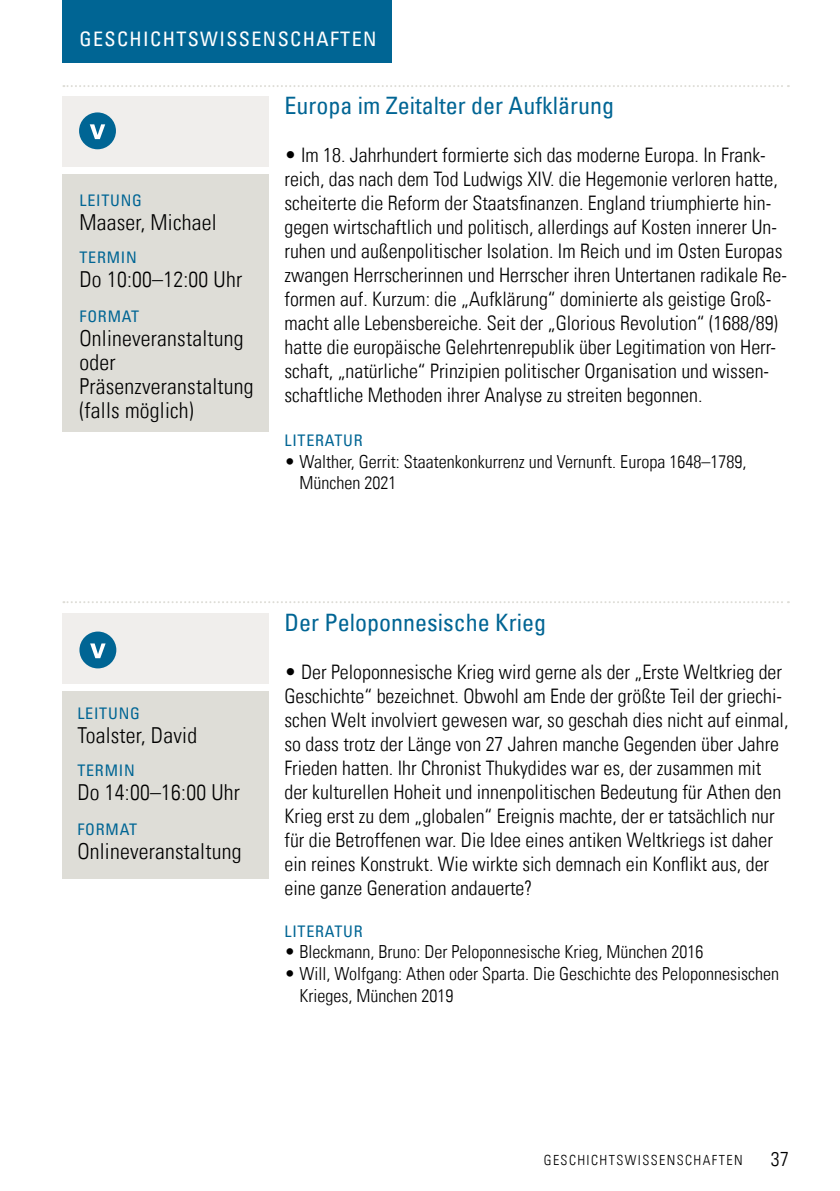
<style>
.page{position:relative;width:840px;height:1191px;background:#fff}
.page>*{position:absolute;margin:0;border:0;box-sizing:border-box;transform-origin:0 0}
.t1{font:condensed 24px "Univers Com 57";color:#006594}
.t2{font:22px/24px "Univers Com 47 Light Cond";letter-spacing:.01em;color:#000}
.t3{font:20px/24px "Univers Com 47 Light Cond";color:#000}
.t4{font:condensed 20px "Univers Com 57";letter-spacing:.07em;color:#fff}
.t5{font:18px/21.6px "Univers Com 47 Light Cond";color:#000}
.t6{font:condensed 16px "Univers Com 57";letter-spacing:.05em;color:#006594}
.t7{font:14px "Univers Com 47 Light Cond";letter-spacing:.1em;color:#000}
</style>
<div class="page">
<svg style="left:63px;top:85px;width:725px;height:2px"></svg>
<svg style="left:63px;top:601px;width:725px;height:2px"></svg>
<div style="left:62px;top:174px;width:207px;height:257px;background:#deddd7"></div>
<div style="left:62px;top:96px;width:207px;height:70px;background:#f0eeec"></div>
<div style="left:62px;top:0;width:329px;height:63px;background:#006594"></div>
<div style="left:62px;top:613px;width:207px;height:70px;background:#f0eeec"></div>
<div style="left:62px;top:691px;width:207px;height:188px;background:#deddd7"></div>
<div style="left:79px;top:631px;width:37px;height:37px;background:#006594;border-radius:50%"></div>
<svg style="left:90px;top:643px;width:15px;height:15px"></svg>
<div style="left:79px;top:112px;width:37px;height:37px;background:#006594;border-radius:50%"></div>
<svg style="left:90px;top:124px;width:15px;height:15px"></svg>
<p class="t4" style="left:79px;top:26px;width:298px">GESCHICHTSWISSENSCHAFTEN</p>
<p class="t6" style="left:79px;top:190px;width:64px">LEITUNG</p>
<p class="t2" style="left:79px;top:210px;width:139px">Maaser, Michael</p>
<p class="t6" style="left:79px;top:247px;width:59px">TERMIN</p>
<p class="t2" style="left:79px;top:267px;width:164px">Do 10:00–12:00 Uhr</p>
<p class="t6" style="left:79px;top:306px;width:61px">FORMAT</p>
<p class="t2" style="left:79px;top:326px;width:175px">Onlineveranstaltung oder<br>Präsenzveranstaltung (falls möglich)</p>
<p class="t1" style="left:284px;top:90px;width:331px">Europa im Zeitalter der Aufklärung</p>
<p class="t3" style="left:284px;top:143px;width:503px">• Im 18. Jahrhundert formierte sich das moderne Europa. In Frank&shy;reich, das nach dem Tod Ludwigs XIV. die Hegemonie verloren hatte, scheiterte die Reform der Staatsfinanzen. England triumphierte hin&shy;gegen wirtschaftlich und politisch, allerdings auf Kosten innerer Un&shy;ruhen und außenpolitischer Isolation. Im Reich und im Osten Europas zwangen Herrscherinnen und Herrscher ihren Untertanen radikale Re&shy;formen auf. Kurzum: die „Aufklärung“ dominierte als geistige Groß&shy;macht alle Lebensbereiche. Seit der „Glorious Revolution“ (1688/89) hatte die europäische Gelehrtenrepublik über Legitimation von Herr&shy;schaft, „natürliche“ Prinzipien politischer Organisation und wissen&shy;schaftliche Methoden ihrer Analyse zu streiten begonnen.</p>
<p class="t6" style="left:284px;top:430px;width:80px">LITERATUR</p>
<p class="t5" style="left:299px;top:450px;width:448px;text-indent:-15px">• Walther, Gerrit: Staatenkonkurrenz und Vernunft. Europa 1648–1789,<br>München 2021</p>
<p class="t6" style="left:77px;top:703px;width:64px">LEITUNG</p>
<p class="t2" style="left:77px;top:723px;width:121px">Toalster, David</p>
<p class="t6" style="left:77px;top:760px;width:59px">TERMIN</p>
<p class="t2" style="left:77px;top:780px;width:164px">Do 14:00–16:00 Uhr</p>
<p class="t6" style="left:77px;top:819px;width:61px">FORMAT</p>
<p class="t2" style="left:77px;top:839px;width:165px">Onlineveranstaltung</p>
<p class="t1" style="left:284px;top:607px;width:263px">Der Peloponnesische Krieg</p>
<p class="t3" style="left:284px;top:660px;width:505px">• Der Peloponnesische Krieg wird gerne als der „Erste Weltkrieg der Geschichte“ bezeichnet. Obwohl am Ende der größte Teil der griechi&shy;schen Welt involviert gewesen war, so geschah dies nicht auf einmal, so dass trotz der Länge von 27 Jahren manche Gegenden über Jahre Frieden hatten. Ihr Chronist Thukydides war es, der zusammen mit der kulturellen Hoheit und innenpolitischen Bedeutung für Athen den Krieg erst zu dem „globalen“ Ereignis machte, der er tatsächlich nur für die Betroffenen war. Die Idee eines antiken Weltkriegs ist daher ein reines Konstrukt. Wie wirkte sich demnach ein Konflikt aus, der eine ganze Generation andauerte?</p>
<p class="t6" style="left:284px;top:921px;width:80px">LITERATUR</p>
<p class="t5" style="left:284px;top:941px;width:420px">• Bleckmann, Bruno: Der Peloponnesische Krieg, München 2016</p>
<p class="t5" style="left:299px;top:962px;width:481px;text-indent:-15px">• Will, Wolfgang: Athen oder Sparta. Die Geschichte des Peloponnesischen<br>Krieges, München 2019</p>
<p class="t7" style="left:543px;top:1151px;width:200px">GESCHICHTSWISSENSCHAFTEN</p>
<p class="t3" style="left:770px;top:1146px;width:19px">37</p>
</div>
